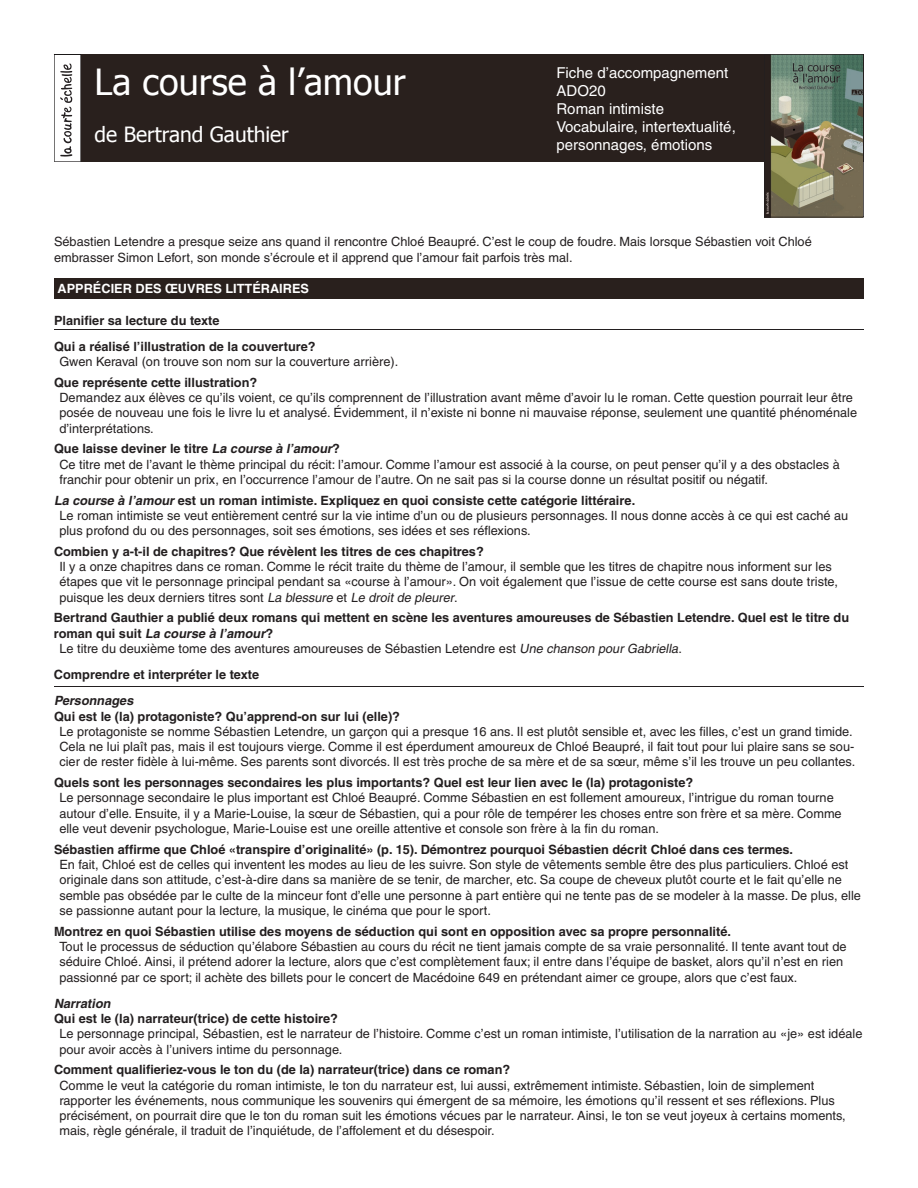
<style>
.page{position:relative;width:918px;height:1188px;background:#fff}
.page>*{position:absolute;margin:0;border:0;box-sizing:border-box;transform-origin:0 0}
.t1{font:36px "Tahoma";color:#fff}
.t2{font:21px "Tahoma";color:#fff}
.t3{font:15px/18px "Helvetica";color:#fff}
.t4{font:12.75px/15.3px "Helvetica";color:#231f20}
.t5{font:700 12.75px/26.1px "Helvetica";color:#231f20}
.t6{font:italic 700 12.75px "Helvetica";color:#231f20}
.t7{font:700 12.75px "Helvetica";color:#fff}
.s1{font-weight:700}
.s2{font-weight:700;font-style:italic}
.s3{font-style:italic}
.s4{font-style:normal}
</style>
<div class="page">
<div style="left:54px;top:278px;width:810px;height:21px;background:#29201d"></div>
<div style="left:82px;top:54px;width:682px;height:108px;background:#29201d"></div>
<svg style="left:54px;top:54px;width:28px;height:108px"></svg>
<img style="left:765px;top:55px;width:98px;height:162px">
<hr style="left:764px;top:54px;width:1px;height:163px;background:#231f20">
<hr style="left:764px;top:217px;width:100px;height:1px;background:#231f20">
<hr style="left:863px;top:54px;width:1px;height:163px;background:#231f20">
<hr style="left:764px;top:54px;width:100px;height:1px;background:#231f20">
<hr style="left:54px;top:329px;width:810px;height:1px;background:#231f20">
<hr style="left:54px;top:686px;width:810px;height:1px;background:#231f20">
<h1 class="t1" style="left:94px;top:59px;width:313px">La course à l’amour</h1>
<h2 class="t2" style="left:94px;top:121px;width:196px">de Bertrand Gauthier</h2>
<p class="t3" style="left:556px;top:64px;width:181px">Fiche d’accompagnement<br>ADO20<br>Roman intimiste<br>Vocabulaire, intertextualité, personnages, émotions</p>
<p class="t4" style="left:54px;top:234px;width:759px">Sébastien Letendre a presque seize ans quand il rencontre Chloé Beaupré. C’est le coup de foudre. Mais lorsque Sébastien voit Chloé embrasser Simon Lefort, son monde s’écroule et il apprend que l’amour fait parfois très mal.</p>
<p class="t7" style="left:58px;top:281px;width:253px">APPRÉCIER DES ŒUVRES LITTÉRAIRES</p>
<p class="t5" style="left:54px;top:307px;width:263px">Planifier sa lecture du texte<br>Qui a réalisé l’illustration de la couverture?</p>
<p class="t4" style="left:59px;top:354px;width:340px">Gwen Keraval (on trouve son nom sur la couverture arrière).</p>
<p class="t5" style="left:54px;top:369px;width:205px">Que représente cette illustration?</p>
<p class="t4" style="left:59px;top:390px;width:799px">Demandez aux élèves ce qu’ils voient, ce qu’ils comprennent de l’illustration avant même d’avoir lu le roman. Cette question pourrait leur être posée de nouveau une fois le livre lu et analysé. Évidemment, il n’existe ni bonne ni mauvaise réponse, seulement une quantité phénoménale d’interprétations.</p>
<p class="t4" style="left:59px;top:441px;width:782px;text-indent:-5px"><span class="s1">Que laisse deviner le titre</span> <span class="s2">La course à l’amour</span><span class="s1">?<br></span>Ce titre met de l’avant le thème principal du récit: l’amour. Comme l’amour est associé à la course, on peut penser qu’il y a des obstacles à franchir pour obtenir un prix, en l’occurrence l’amour de l’autre. On ne sait pas si la course donne un résultat positif ou négatif.</p>
<p class="t4" style="left:59px;top:492px;width:790px;text-indent:-5px"><span class="s2">La course à l’amour</span> <span class="s1">est un roman intimiste. Expliquez en quoi consiste cette catégorie littéraire.<br></span>Le roman intimiste se veut entièrement centré sur la vie intime d’un ou de plusieurs personnages. Il nous donne accès à ce qui est caché au plus profond du ou des personnages, soit ses émotions, ses idées et ses réflexions.</p>
<p class="t5" style="left:54px;top:538px;width:431px">Combien y a-t-il de chapitres? Que révèlent les titres de ces chapitres?</p>
<p class="t4" style="left:59px;top:559px;width:780px">Il y a onze chapitres dans ce roman. Comme le récit traite du thème de l’amour, il semble que les titres de chapitre nous informent sur les étapes que vit le personnage principal pendant sa «course à l’amour». On voit également que l’issue de cette course est sans doute triste, puisque les deux derniers titres sont <span class="s3">La blessure</span> et <span class="s3">Le droit de pleurer</span>.</p>
<p class="t5" style="left:54px;top:605px;width:797px">Bertrand Gauthier a publié deux romans qui mettent en scène les aventures amoureuses de Sébastien Letendre. Quel est le titre du</p>
<p class="t6" style="left:54px;top:625px;width:221px"><span class="s4">ro m a n q u i s u i t</span> La course à l’amour<span class="s4">?</span></p>
<p class="t4" style="left:59px;top:641px;width:624px">Le titre du deuxième tome des aventures amoureuses de Sébastien Letendre est <span class="s3">Une chanson pour Gabriella</span>.</p>
<p class="t5" style="left:54px;top:661px;width:207px">Comprendre et interpréter le texte</p>
<p class="t6" style="left:54px;top:693px;width:84px">Personnages</p>
<p class="t5" style="left:54px;top:703px;width:348px">Qui est le (la) protagoniste? Qu’apprend-on sur lui (elle)?</p>
<p class="t4" style="left:59px;top:724px;width:797px">Le protagoniste se nomme Sébastien Letendre, un garçon qui a presque 16 ans. Il est plutôt sensible et, avec les filles, c’est un grand timide.<br>Cela ne lui plaît pas, mais il est toujours vierge. Comme il est éperdument amoureux de Chloé Beaupré, il fait tout pour lui plaire sans se sou&shy;cier de rester fidèle à lui-même. Ses parents sont divorcés. Il est très proche de sa mère et de sa sœur, même s’il les trouve un peu collantes.</p>
<p class="t5" style="left:54px;top:769px;width:641px">Quels sont les personnages secondaires les plus importants? Quel est leur lien avec le (la) protagoniste?</p>
<p class="t4" style="left:59px;top:790px;width:784px">Le personnage secondaire le plus important est Chloé Beaupré. Comme Sébastien en est follement amoureux, l’intrigue du roman tourne autour d’elle. Ensuite, il y a Marie-Louise, la sœur de Sébastien, qui a pour rôle de tempérer les choses entre son frère et sa mère. Comme elle veut devenir psychologue, Marie-Louise est une oreille attentive et console son frère à la fin du roman.</p>
<p class="t5" style="left:54px;top:836px;width:741px">Sébastien affirme que Chloé «transpire d’originalité» (p. 15). Démontrez pourquoi Sébastien décrit Chloé dans ces termes.</p>
<p class="t4" style="left:59px;top:857px;width:803px">En fait, Chloé est de celles qui inventent les modes au lieu de les suivre. Son style de vêtements semble être des plus particuliers. Chloé est originale dans son attitude, c’est-à-dire dans sa manière de se tenir, de marcher, etc. Sa coupe de cheveux plutôt courte et le fait qu’elle ne semble pas obsédée par le culte de la minceur font d’elle une personne à part entière qui ne tente pas de se modeler à la masse. De plus, elle se passionne autant pour la lecture, la musique, le cinéma que pour le sport.</p>
<p class="t5" style="left:54px;top:918px;width:679px">Montrez en quoi Sébastien utilise des moyens de séduction qui sont en opposition avec sa propre personnalité.</p>
<p class="t4" style="left:59px;top:939px;width:789px">Tout le processus de séduction qu’élabore Sébastien au cours du récit ne tient jamais compte de sa vraie personnalité. Il tente avant tout de séduire Chloé. Ainsi, il prétend adorer la lecture, alors que c’est complètement faux; il entre dans l’équipe de basket, alors qu’il n’est en rien passionné par ce sport; il achète des billets pour le concert de Macédoine 649 en prétendant aimer ce groupe, alors que c’est faux.</p>
<p class="t6" style="left:54px;top:995px;width:61px">Narration</p>
<p class="t5" style="left:54px;top:1005px;width:286px">Qui est le (la) narrateur(trice) de cette histoire?</p>
<p class="t4" style="left:59px;top:1026px;width:805px">Le personnage principal, Sébastien, est le narrateur de l’histoire. Comme c’est un roman intimiste, l’utilisation de la narration au «je» est idéale pour avoir accès à l’univers intime du personnage.</p>
<p class="t5" style="left:54px;top:1056px;width:458px">Comment qualifieriez-vous le ton du (de la) narrateur(trice) dans ce roman?</p>
<p class="t4" style="left:59px;top:1077px;width:788px">Comme le veut la catégorie du roman intimiste, le ton du narrateur est, lui aussi, extrêmement intimiste. Sébastien, loin de simplement rapporter les événements, nous communique les souvenirs qui émergent de sa mémoire, les émotions qu’il ressent et ses réflexions. Plus précisément, on pourrait dire que le ton du roman suit les émotions vécues par le narrateur. Ainsi, le ton se veut joyeux à certains moments, mais, règle générale, il traduit de l’inquiétude, de l’affolement et du désespoir.</p>
</div>
